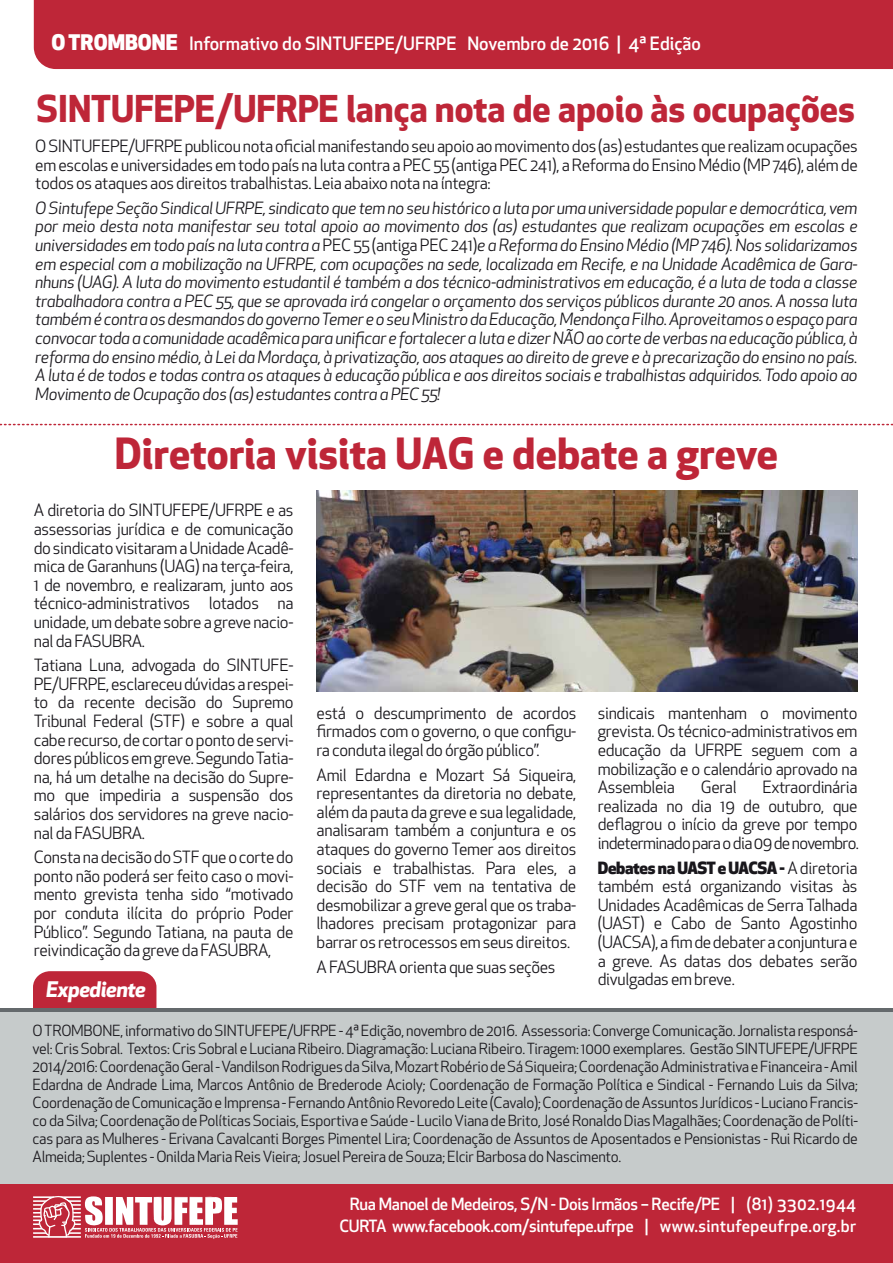
<style>
.page{position:relative;width:893px;height:1263px;background:#fff}
.page>*{position:absolute;margin:0;border:0;box-sizing:border-box;transform-origin:0 0}
.t1{font:700 42px "Apex New";color:#be2638}
.t2{font:700 36.15px "Apex New";color:#be2638}
.t3{font:italic 700 21px "Apex New";letter-spacing:-.02em;color:#fff}
.t4{font:500 18px "Apex New";color:#fff}
.t5{font:16.5px/18.6px "Apex New";letter-spacing:-.02em;color:#19171c;text-align:justify}
.t6{font:italic 16.5px/18.6px "Apex New";letter-spacing:-.02em;color:#19171c;text-align:justify}
.t7{font:500 16.5px/21.6px "Apex New";letter-spacing:-.02em;color:#fff;text-align:right}
.t8{font:15px/18px "Apex New";letter-spacing:-.02em;color:#19171c;text-align:justify}
.s1{font-weight:800;font-size:21px}
.s2{font-style:normal}
.s3{font-weight:800}
</style>
<div class="page">
<div style="left:34px;top:0;width:859px;height:69px;background:#be2638"></div>
<div style="left:0;top:1010px;width:893px;height:181px;background:#c6cbcb"></div>
<div style="left:0;top:1184px;width:893px;height:79px;background:#be2638"></div>
<svg style="left:33px;top:1196px;width:205px;height:43px"></svg>
<svg style="left:33px;top:971px;width:123px;height:38px;background:#bd2e3f"></svg>
<hr style="left:0;top:1009px;width:893px;height:3px;background:#64696c">
<img style="left:317px;top:490px;width:541px;height:202px">
<svg style="left:0;top:424px;width:893px;height:1px"></svg>
<p class="t4" style="left:52px;top:31px;width:651px"><span class="s1">O TROMBONE</span> Informativo do SINTUFEPE/UFRPE Novembro de 2016 | 4ª Edição</p>
<h2 class="t2" style="left:37px;top:82px;width:820px">SINTUFEPE/UFRPE lança nota de apoio às ocupações</h2>
<p class="t5" style="left:35px;top:137px;width:824px">O SINTUFEPE/UFRPE publicou nota oficial manifestando seu apoio ao movimento dos (as) estudantes que realizam ocupações em escolas e universidades em todo país na luta contra a PEC 55 (antiga PEC 241), a Reforma do Ensino Médio (MP 746), além de todos os ataques aos direitos trabalhistas. Leia abaixo nota na íntegra:</p>
<p class="t6" style="left:35px;top:198px;width:824px">O Sintufepe Seção Sindical UFRPE, sindicato que tem no seu histórico a luta por uma universidade popular e democrática, vem por meio desta nota manifestar seu total apoio ao movimento dos (as) estudantes que realizam ocupações em escolas e universidades em todo país na luta contra a <span class="s2">PEC 55 (antiga PEC 241)</span>e a Reforma do Ensino Médio (MP 746). Nos solidarizamos em especial com a mobilização na UFRPE, com ocupações na sede, localizada em Recife, e na Unidade Acadêmica de Gara&shy;nhuns (UAG). A luta do movimento estudantil é também a dos técnico-administrativos em educação, é a luta de toda a classe trabalhadora contra a PEC 55, que se aprovada irá congelar o orçamento dos serviços públicos durante 20 anos. A nossa luta também é contra os desmandos do governo Temer e o seu Ministro da Educação, Mendonça Filho. Aproveitamos o espaço para convocar toda a comunidade acadêmica para unificar e fortalecer a luta e dizer NÃO ao corte de verbas na educação pública, à reforma do ensino médio, à Lei da Mordaça, à privatização, aos ataques ao direito de greve e à precarização do ensino no país.<br>A luta é de todos e todas contra os ataques à educação pública e aos direitos sociais e trabalhistas adquiridos. Todo apoio ao Movimento de Ocupação dos (as) estudantes contra a PEC 55!</p>
<h1 class="t1" style="left:115px;top:423px;width:665px">Diretoria visita UAG e debate a greve</h1>
<p class="t5" style="left:34px;top:501px;width:261px">A diretoria do SINTUFEPE/UFRPE e as assessorias jurídica e de comunicação do sindicato visitaram a Unidade Acadê&shy;mica de Garanhuns (UAG) na terça-feira, 1 de novembro, e realizaram, junto aos técnico-administrativos lotados na unidade, um debate sobre a greve nacio&shy;nal da FASUBRA.</p>
<p class="t5" style="left:34px;top:656px;width:261px">Tatiana Luna, advogada do SINTUFE-PE/UFRPE, esclareceu dúvidas a respei&shy;to da recente decisão do Supremo Tribunal Federal (STF) e sobre a qual cabe recurso, de cortar o ponto de servi&shy;dores públicos em greve. Segundo Tatia&shy;na, há um detalhe na decisão do Supre&shy;mo que impediria a suspensão dos salários dos servidores na greve nacio&shy;nal da FASUBRA.</p>
<p class="t5" style="left:34px;top:848px;width:261px">Consta na decisão do STF que o corte do ponto não poderá ser feito caso o movi&shy;mento grevista tenha sido “motivado por conduta ilícita do próprio Poder Público”. Segundo Tatiana, na pauta de reivindicação da greve da FASUBRA,</p>
<p class="t3" style="left:46px;top:974px;width:101px">Expediente</p>
<p class="t5" style="left:317px;top:703px;width:261px">está o descumprimento de acordos firmados com o governo, o que configu&shy;ra conduta ilegal do órgão público”.</p>
<p class="t5" style="left:317px;top:765px;width:261px">Amil Edardna e Mozart Sá Siqueira, representantes da diretoria no debate, além da pauta da greve e sua legalidade, analisaram também a conjuntura e os ataques do governo Temer aos direitos sociais e trabalhistas. Para eles, a decisão do STF vem na tentativa de desmobilizar a greve geral que os traba&shy;lhadores precisam protagonizar para barrar os retrocessos em seus direitos.</p>
<p class="t5" style="left:317px;top:957px;width:240px">A FASUBRA orienta que suas seções</p>
<p class="t5" style="left:598px;top:703px;width:261px">sindicais mantenham o movimento grevista. Os técnico-administrativos em educação da UFRPE seguem com a mobilização e o calendário aprovado na Assembleia</p>
<p class="t5" style="left:701px;top:778px;width:37px">Geral</p>
<p class="t5" style="left:598px;top:778px;width:263px;text-indent:165px">Extraordinária realizada no dia 19 de outubro, que deflagrou o início da greve por tempo indeterminado para o dia 09 de novembro.</p>
<p class="t5" style="left:598px;top:858px;width:261px"><span class="s3">Debates na UAST e UACSA -</span> A diretoria também está organizando visitas às Unidades Acadêmicas de Serra Talhada (UAST) e Cabo de Santo Agostinho (UACSA), a fim de debater a conjuntura e a greve. As datas dos debates serão divulgadas em breve.</p>
<p class="t8" style="left:33px;top:1021px;width:827px">O TROMBONE, informativo do SINTUFEPE/UFRPE - 4ª Edição, novembro de 2016. Assessoria: Converge Comunicação. Jornalista responsá&shy;vel: Cris Sobral. Textos: Cris Sobral e Luciana Ribeiro. Diagramação: Luciana Ribeiro. Tiragem: 1000 exemplares. Gestão SINTUFEPE/UFRPE 2014/2016: Coordenação Geral - Vandilson Rodrigues da Silva, Mozart Robério de Sá Siqueira; Coordenação Administrativa e Financeira - Amil Edardna de Andrade Lima, Marcos Antônio de Brederode Acioly; Coordenação de Formação Política e Sindical - Fernando Luis da Silva; Coordenação de Comunicação e Imprensa - Fernando Antônio Revoredo Leite (Cavalo); Coordenação de Assuntos Jurídicos - Luciano Francis&shy;co da Silva; Coordenação de Políticas Sociais, Esportiva e Saúde - Lucilo Viana de Brito, José Ronaldo Dias Magalhães; Coordenação de Políti&shy;cas para as Mulheres - Erivana Cavalcanti Borges Pimentel Lira; Coordenação de Assuntos de Aposentados e Pensionistas - Rui Ricardo de Almeida; Suplentes - Onilda Maria Reis Vieira; Josuel Pereira de Souza; Elcir Barbosa do Nascimento.</p>
<p class="t7" style="left:339px;top:1193px;width:518px">Rua Manoel de Medeiros, S/N - Dois Irmãos – Recife/PE | (81) 3302.1944<br>CURTA www.facebook.com/sintufepe.ufrpe | www.sintufepeufrpe.org.br</p>
</div>
